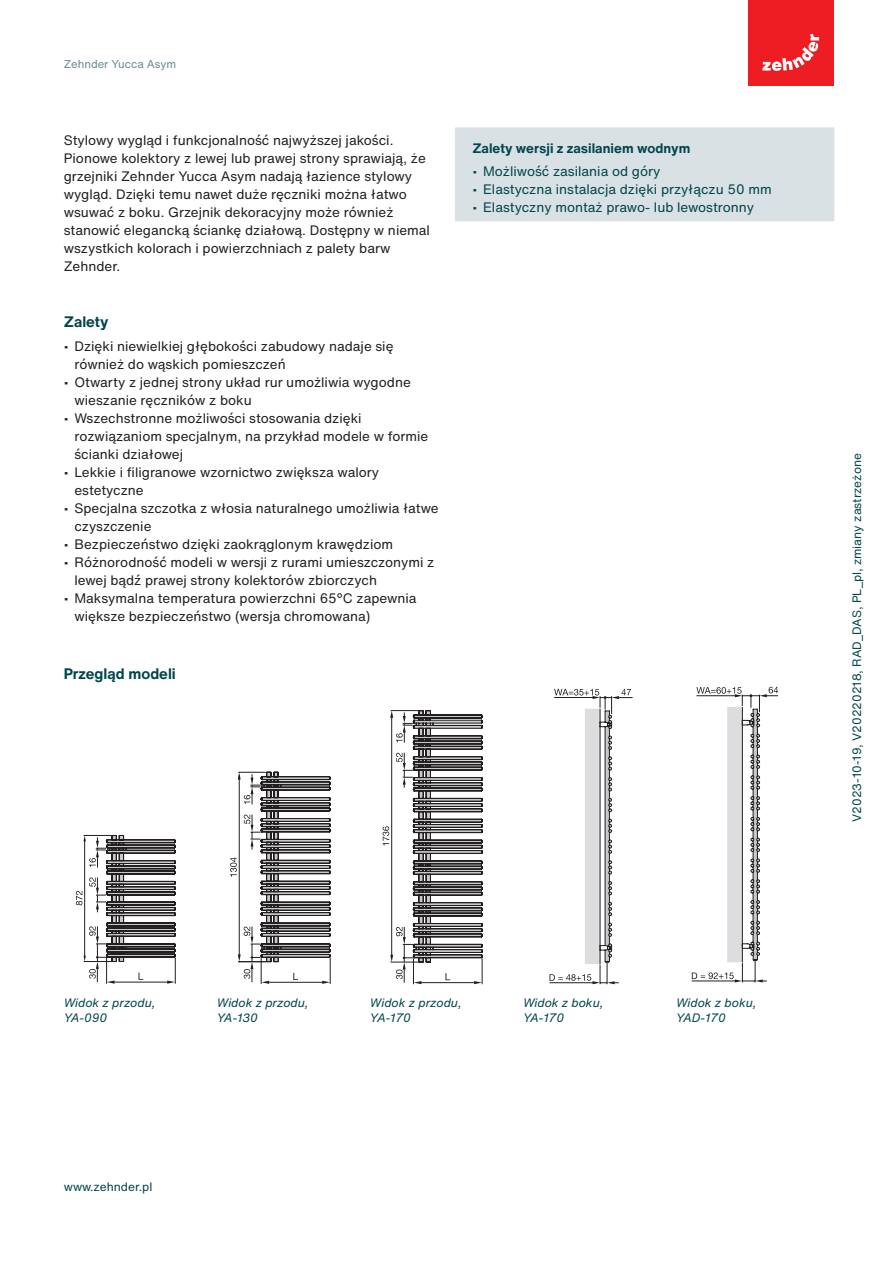
<style>
.page{position:relative;width:893px;height:1263px;background:#fff}
.page>*{position:absolute;margin:0;border:0;box-sizing:border-box;transform-origin:0 0}
.MarketingHead{font:700 15px "Helvetica Now Text";color:#00464d}
.MarketingText{font:13.5px/18px "Helvetica Now Text";color:#231f20}
.t1{font:13.5px "Helvetica Now Text";color:#00464d}
.BenefitHead{font:700 13.5px "Helvetica Now Text";color:#00464d}
.t2{font:italic 12px "Helvetica Now Text";color:#00464d}
.t3{font:12px "Helvetica Now Text";color:#00464d}
.t4{font:11.25px "Helvetica Now Text";color:#6a8b93}
</style>
<div class="page">
<div style="left:748px;top:0;width:85px;height:85px;background:#ee1d23"></div>
<svg style="left:762px;top:34px;width:57px;height:37px"></svg>
<svg style="left:76px;top:835px;width:100px;height:149px"></svg>
<svg style="left:230px;top:772px;width:101px;height:212px"></svg>
<svg style="left:383px;top:710px;width:100px;height:274px"></svg>
<svg style="left:549px;top:689px;width:84px;height:295px"></svg>
<svg style="left:692px;top:687px;width:86px;height:295px"></svg>
<div style="left:456px;top:129px;width:377px;height:91px;background:#dae1e4"></div>
<hr style="left:455px;top:128px;width:379px;height:1px;background:#dae1e4">
<hr style="left:455px;top:128px;width:1px;height:31px;background:#dae1e4">
<hr style="left:833px;top:128px;width:1px;height:31px;background:#dae1e4">
<hr style="left:455px;top:159px;width:1px;height:61px;background:#dae1e4">
<hr style="left:833px;top:159px;width:1px;height:61px;background:#dae1e4">
<hr style="left:455px;top:220px;width:379px;height:1px;background:#dae1e4">
<p class="t4" style="left:64px;top:56px;width:114px">Zehnder Yucca Asym</p>
<p class="MarketingText" style="left:64px;top:132px;width:368px">Stylowy wygląd i funkcjonalność najwyższej jakości.<br>Pionowe kolektory z lewej lub prawej strony sprawiają, że grzejniki Zehnder Yucca Asym nadają łazience stylowy wygląd. Dzięki temu nawet duże ręczniki można łatwo wsuwać z boku. Grzejnik dekoracyjny może również stanowić elegancką ściankę działową. Dostępny w niemal wszystkich kolorach i powierzchniach z palety barw Zehnder.</p>
<p class="MarketingHead" style="left:64px;top:311px;width:46px">Zalety</p>
<p class="MarketingText" style="left:74px;top:337px;width:321px;text-indent:-11px">• Dzięki niewielkiej głębokości zabudowy nadaje się również do wąskich pomieszczeń</p>
<p class="MarketingText" style="left:74px;top:373px;width:338px;text-indent:-11px">• Otwarty z jednej strony układ rur umożliwia wygodne wieszanie ręczników z boku</p>
<p class="MarketingText" style="left:74px;top:409px;width:355px;text-indent:-11px">• Wszechstronne możliwości stosowania dzięki rozwiązaniom specjalnym, na przykład modele w formie ścianki działowej</p>
<p class="MarketingText" style="left:74px;top:463px;width:306px;text-indent:-11px">• Lekkie i filigranowe wzornictwo zwiększa walory estetyczne</p>
<p class="MarketingText" style="left:74px;top:499px;width:366px;text-indent:-11px">• Specjalna szczotka z włosia naturalnego umożliwia łatwe czyszczenie</p>
<p class="MarketingText" style="left:64px;top:535px;width:331px">• Bezpieczeństwo dzięki zaokrąglonym krawędziom</p>
<p class="MarketingText" style="left:74px;top:553px;width:361px;text-indent:-11px">• Różnorodność modeli w wersji z rurami umieszczonymi z lewej bądź prawej strony kolektorów zbiorczych</p>
<p class="MarketingText" style="left:74px;top:589px;width:344px;text-indent:-11px">• Maksymalna temperatura powierzchni 65°C zapewnia większe bezpieczeństwo (wersja chromowana)</p>
<p class="MarketingHead" style="left:64px;top:663px;width:114px">Przegląd modeli</p>
<p class="BenefitHead" style="left:472px;top:139px;width:219px">Zalety wersji z zasilaniem wodnym</p>
<p class="t1" style="left:472px;top:162px;width:190px">• Możliwość zasilania od góry</p>
<p class="t1" style="left:472px;top:180px;width:301px">• Elastyczna instalacja dzięki przyłączu 50 mm</p>
<p class="t1" style="left:472px;top:198px;width:283px">• Elastyczny montaż prawo- lub lewostronny</p>
<p class="t2" style="left:64px;top:995px;width:93px">Widok z przodu,</p>
<p class="t2" style="left:64px;top:1010px;width:45px">YA-090</p>
<p class="t3" style="left:64px;top:1178px;width:90px">www.zehnder.pl</p>
<p class="t2" style="left:217px;top:995px;width:93px">Widok z przodu,</p>
<p class="t2" style="left:217px;top:1010px;width:43px">YA-130</p>
<p class="t2" style="left:370px;top:995px;width:93px">Widok z przodu,</p>
<p class="t2" style="left:370px;top:1010px;width:42px">YA-170</p>
<p class="t2" style="left:523px;top:995px;width:82px">Widok z boku,</p>
<p class="t2" style="left:523px;top:1010px;width:42px">YA-170</p>
<p class="t2" style="left:676px;top:995px;width:82px">Widok z boku,</p>
<p class="t2" style="left:676px;top:1010px;width:51px">YAD-170</p>
<p class="t3" style="left:849px;top:822px;width:370px;rotate:-90deg">V2023-10-19, V20220218, RAD_DAS, PL_pl, zmiany zastrzeżone</p>
</div>
